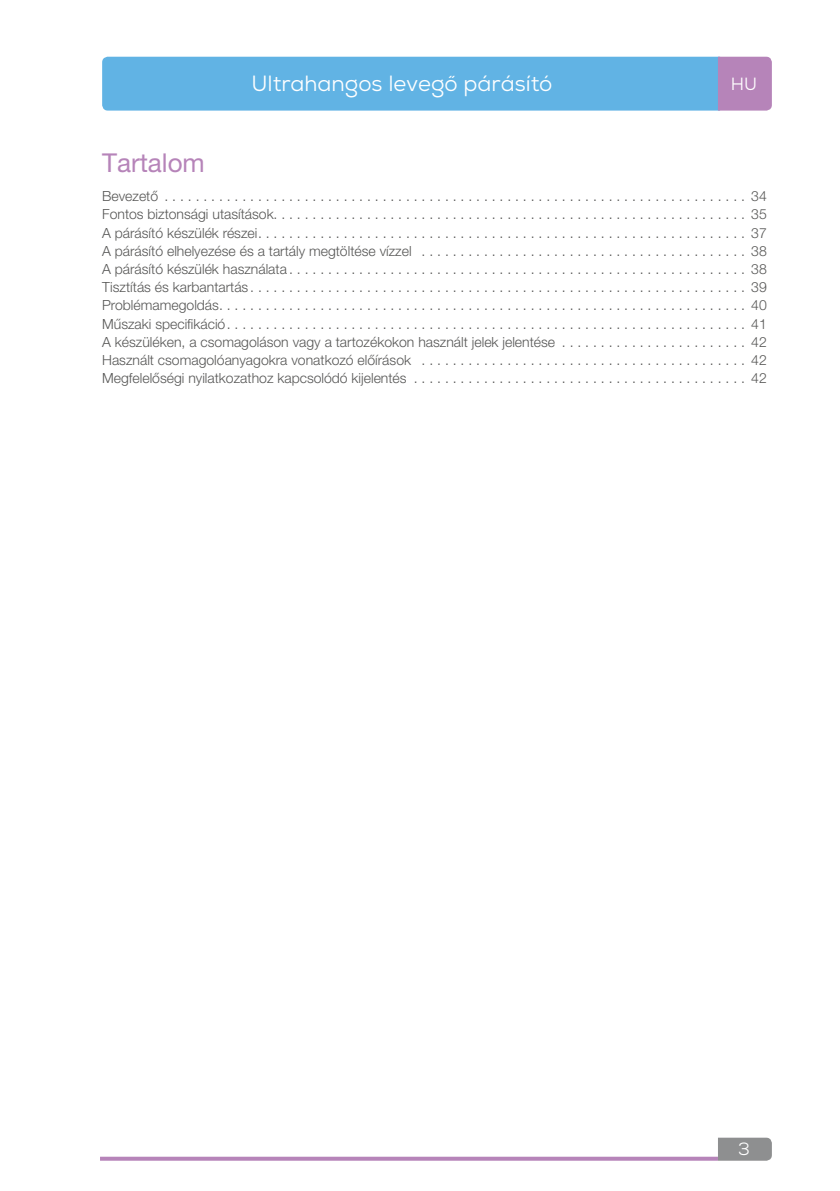
<style>
.page{position:relative;width:840px;height:1191px;background:#fff}
.page>*{position:absolute;margin:0;border:0;box-sizing:border-box;transform-origin:0 0}
.t1{font:26px "Helvetica Neue LT Pro";color:#b684b9}
.t2{font:22px "Nexa";color:#fff}
.t3{font:17.6px "Nexa";color:#fff}
.t4{font:300 14px/18.2px "Helvetica Neue LT Pro";color:#575756;text-align:justify}
</style>
<div class="page">
<svg style="left:102px;top:57px;width:669px;height:54px;background:#68b0e0"></svg>
<svg style="left:100px;top:1156px;width:617px;height:4px;background:#c39ac5"></svg>
<svg style="left:717px;top:1137px;width:54px;height:23px"></svg>
<h2 class="t2" style="left:251px;top:70px;width:302px">Ultrahangos levegő párásító</h2>
<p class="t3" style="left:730px;top:73px;width:28px">HU</p>
<h1 class="t1" style="left:102px;top:147px;width:104px">Tartalom</h1>
<p class="t4" style="left:102px;top:187px;width:666px">Bevezető . . . . . . . . . . . . . . . . . . . . . . . . . . . . . . . . . . . . . . . . . . . . . . . . . . . . . . . . . . . . . . . . . . . . . . . . . . . 34<br>Fontos biztonsági utasítások............................................................. 35<br>A párásító készülék részei . . . . . . . . . . . . . . . . . . . . . . . . . . . . . . . . . . . . . . . . . . . . . . . . . . . . . . . . . . . . . . . 37<br>A párásító elhelyezése és a tartály megtöltése vízzel . . . . . . . . . . . . . . . . . . . . . . . . . . . . . . . . . . . . . . . . . . 38<br>A párásító készülék használata . . . . . . . . . . . . . . . . . . . . . . . . . . . . . . . . . . . . . . . . . . . . . . . . . . . . . . . . . . . 38<br>Tisztítás és karbantartás . . . . . . . . . . . . . . . . . . . . . . . . . . . . . . . . . . . . . . . . . . . . . . . . . . . . . . . . . . . . . . . . 39<br>Problémamegoldás . . . . . . . . . . . . . . . . . . . . . . . . . . . . . . . . . . . . . . . . . . . . . . . . . . . . . . . . . . . . . . . . . . . . 40<br>Műszaki specifikáció . . . . . . . . . . . . . . . . . . . . . . . . . . . . . . . . . . . . . . . . . . . . . . . . . . . . . . . . . . . . . . . . . . . 41<br>A készüléken, a csomagoláson vagy a tartozékokon használt jelek jelentése . . . . . . . . . . . . . . . . . . . . . . . . 42<br>Használt csomagolóanyagokra vonatkozó előírások . . . . . . . . . . . . . . . . . . . . . . . . . . . . . . . . . . . . . . . . . . 42<br>Megfelelőségi nyilatkozathoz kapcsolódó kijelentés . . . . . . . . . . . . . . . . . . . . . . . . . . . . . . . . . . . . . . . . . . . 42</p>
<p class="t3" style="left:737px;top:1138px;width:13px">3</p>
</div>
